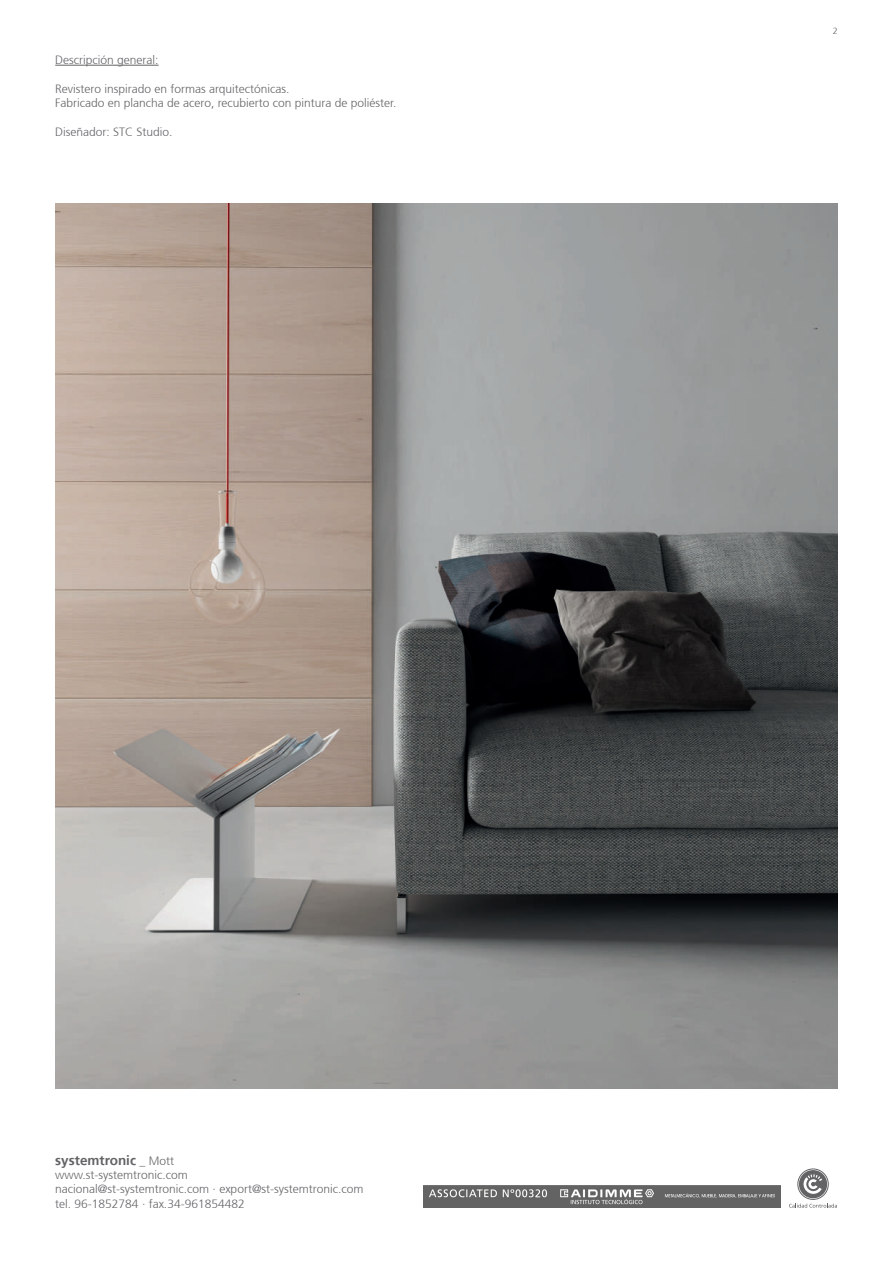
<style>
.page{position:relative;width:893px;height:1263px;background:#fff}
.page>*{position:absolute;margin:0;border:0;box-sizing:border-box;transform-origin:0 0}
.t1{font:700 13.5px "Frutiger 65";color:#636366}
.t2{font:300 12px/14.4px "Frutiger 45";color:#636366}
.t3{font:300 9px "Frutiger 45";color:#636366}
.s1{font-size:12px}
.s2{font-family:"Frutiger 45";font-weight:300;font-size:12px}
</style>
<div class="page">
<img style="left:55px;top:203px;width:783px;height:886px">
<img style="left:423px;top:1185px;width:357px;height:23px">
<svg style="left:789px;top:1203px;width:48px;height:5px"></svg>
<div style="left:798px;top:1169px;width:30px;height:30px;border:1px solid #636366;border-radius:50%"></div>
<div style="left:799px;top:1170px;width:28px;height:28px;background:#636366;border-radius:50%"></div>
<svg style="left:803px;top:1174px;width:19px;height:20px"></svg>
<hr style="left:55px;top:65px;width:104px;height:1px;background:#636366">
<p class="t2" style="left:55px;top:53px;width:105px">Descripción general:</p>
<p class="t2" style="left:55px;top:82px;width:343px">Revistero inspirado en formas arquitectónicas.<br>Fabricado en plancha de acero, recubierto con pintura de poliéster.</p>
<p class="t2" style="left:55px;top:125px;width:119px">Diseñador: STC Studio.</p>
<p class="t1" style="left:55px;top:1152px;width:120px">systemtronic <span class="s1">_</span> <span class="s2">Mott</span></p>
<p class="t2" style="left:55px;top:1168px;width:310px">www.st-systemtronic.com<br>nacional@st-systemtronic.com · export@st-systemtronic.com tel. 96-1852784 · fax.34-961854482</p>
<p class="t3" style="left:833px;top:26px;width:7px">2</p>
</div>
